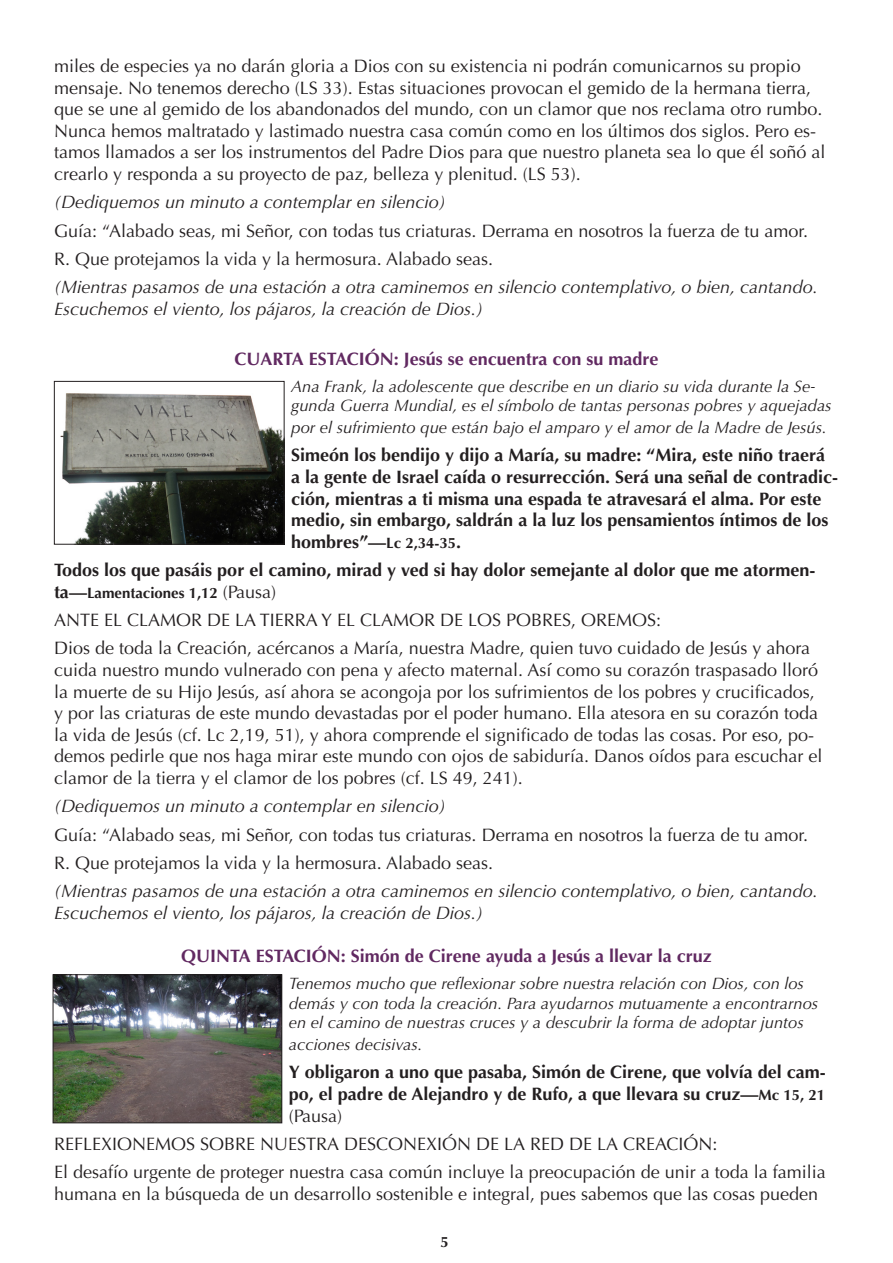
<style>
.page{position:relative;width:893px;height:1263px;background:#fff}
.page>*{position:absolute;margin:0;border:0;box-sizing:border-box;transform-origin:0 0}
.t1{font:18px/21.6px "Optima";color:#231f20}
.t2{font:700 18px/21.6px "Optima";color:#231f20}
.t3{font:italic 18px/21.6px "Optima";color:#231f20}
.t4{font:700 18px "Optima";color:#612961}
.t5{font:italic 16.5px/19.8px "Optima";color:#231f20}
.t6{font:700 15px "Optima";color:#231f20}
.s1{font-size:15px}
.s2{font-size:18px}
.s3{font-weight:400;font-size:18px}
.s4{font-weight:400}
</style>
<div class="page">
<img style="left:60px;top:393px;width:222px;height:150px">
<div style="left:54px;top:381px;width:230px;height:164px;border:1px solid #231f20"></div>
<img style="left:55px;top:976px;width:225px;height:145px">
<div style="left:53px;top:974px;width:229px;height:149px;border:1px solid #231f20"></div>
<p class="t1" style="left:54px;top:55px;width:773px">miles de especies ya no darán gloria a Dios con su existencia ni podrán comunicarnos su propio mensaje. No tenemos derecho (LS 33). Estas situaciones provocan el gemido de la hermana tierra, que se une al gemido de los abandonados del mundo, con un clamor que nos reclama otro rumbo.<br>Nunca hemos maltratado y lastimado nuestra casa común como en los últimos dos siglos. Pero es&shy;tamos llamados a ser los instrumentos del Padre Dios para que nuestro planeta sea lo que él soñó al crearlo y responda a su proyecto de paz, belleza y plenitud. (LS 53).</p>
<p class="t3" style="left:54px;top:192px;width:393px">(Dediquemos un minuto a contemplar en silencio)</p>
<p class="t1" style="left:54px;top:220px;width:756px">Guía: “Alabado seas, mi Señor, con todas tus criaturas. Derrama en nosotros la fuerza de tu amor.</p>
<p class="t1" style="left:54px;top:248px;width:441px">R. Que protejamos la vida y la hermosura. Alabado seas.</p>
<p class="t3" style="left:54px;top:277px;width:765px">(Mientras pasamos de una estación a otra caminemos en silencio contemplativo, o bien, cantando.<br>Escuchemos el viento, los pájaros, la creación de Dios.)</p>
<p class="t4" style="left:234px;top:348px;width:426px">CUARTA ESTACIÓN: Jesús se encuentra con su madre</p>
<p class="t5" style="left:291px;top:376px;width:542px">Ana Frank, la adolescente que describe en un diario su vida durante la Se&shy;gunda Guerra Mundial, es el símbolo de tantas personas pobres y aquejadas</p>
<p class="t5" style="left:291px;top:418px;width:537px">por el sufrimiento que están bajo el amparo y el amor de la Madre de Jesús.</p>
<p class="t2" style="left:291px;top:445px;width:548px">Simeón los bendijo y dijo a María, su madre: “Mira, este niño traerá a la gente de Israel caída o resurrección. Será una señal de contradic&shy;ción, mientras a ti misma una espada te atravesará el alma. Por este medio, sin embargo, saldrán a la luz los pensamientos íntimos de los hombres”—<span class="s1">Lc 2,34-35</span>.</p>
<p class="t2" style="left:54px;top:559px;width:763px">Todos los que pasáis por el camino, mirad y ved si hay dolor semejante al dolor que me atormen-</p>
<p class="t6" style="left:54px;top:584px;width:224px"><span class="s2">ta—</span>Lamentaciones 1,12 <span class="s3">(Pausa)</span></p>
<p class="t1" style="left:54px;top:609px;width:609px">ANTE EL CLAMOR DE LA TIERRA Y EL CLAMOR DE LOS POBRES, OREMOS:</p>
<p class="t1" style="left:54px;top:638px;width:770px">Dios de toda la Creación, acércanos a María, nuestra Madre, quien tuvo cuidado de Jesús y ahora cuida nuestro mundo vulnerado con pena y afecto maternal. Así como su corazón traspasado lloró la muerte de su Hijo Jesús, así ahora se acongoja por los sufrimientos de los pobres y crucificados, y por las criaturas de este mundo devastadas por el poder humano. Ella atesora en su corazón toda la vida de Jesús (cf. Lc 2,19, 51), y ahora comprende el significado de todas las cosas. Por eso, po&shy;demos pedirle que nos haga mirar este mundo con ojos de sabiduría. Danos oídos para escuchar el clamor de la tierra y el clamor de los pobres (cf. LS 49, 241).</p>
<p class="t3" style="left:54px;top:796px;width:393px">(Dediquemos un minuto a contemplar en silencio)</p>
<p class="t1" style="left:54px;top:824px;width:756px">Guía: “Alabado seas, mi Señor, con todas tus criaturas. Derrama en nosotros la fuerza de tu amor.</p>
<p class="t1" style="left:54px;top:852px;width:441px">R. Que protejamos la vida y la hermosura. Alabado seas.</p>
<p class="t3" style="left:54px;top:881px;width:765px">(Mientras pasamos de una estación a otra caminemos en silencio contemplativo, o bien, cantando.<br>Escuchemos el viento, los pájaros, la creación de Dios.)</p>
<p class="t4" style="left:181px;top:946px;width:532px">QUINTA ESTACIÓN: Simón de Cirene ayuda a Jesús a llevar la cruz</p>
<p class="t5" style="left:289px;top:973px;width:531px">Tenemos mucho que reflexionar sobre nuestra relación con Dios, con los demás y con toda la creación. Para ayudarnos mutuamente a encontrarnos en el camino de nuestras cruces y a descubrir la forma de adoptar juntos</p>
<p class="t5" style="left:289px;top:1035px;width:135px">acciones decisivas.</p>
<p class="t2" style="left:289px;top:1062px;width:538px;text-align:justify">Y obligaron a uno que pasaba, Simón de Cirene, que volvía del cam&shy;po, el padre de Alejandro y de Rufo, a que llevara su cruz—<span class="s1">Mc 15, 21 </span><span class="s4">(Pausa)</span></p>
<p class="t1" style="left:54px;top:1133px;width:665px">REFLEXIONEMOS SOBRE NUESTRA DESCONEXIÓN DE LA RED DE LA CREACIÓN:</p>
<p class="t1" style="left:54px;top:1161px;width:773px">El desafío urgente de proteger nuestra casa común incluye la preocupación de unir a toda la familia humana en la búsqueda de un desarrollo sostenible e integral, pues sabemos que las cosas pueden</p>
<p class="t6" style="left:441px;top:1233px;width:10px">5</p>
</div>
